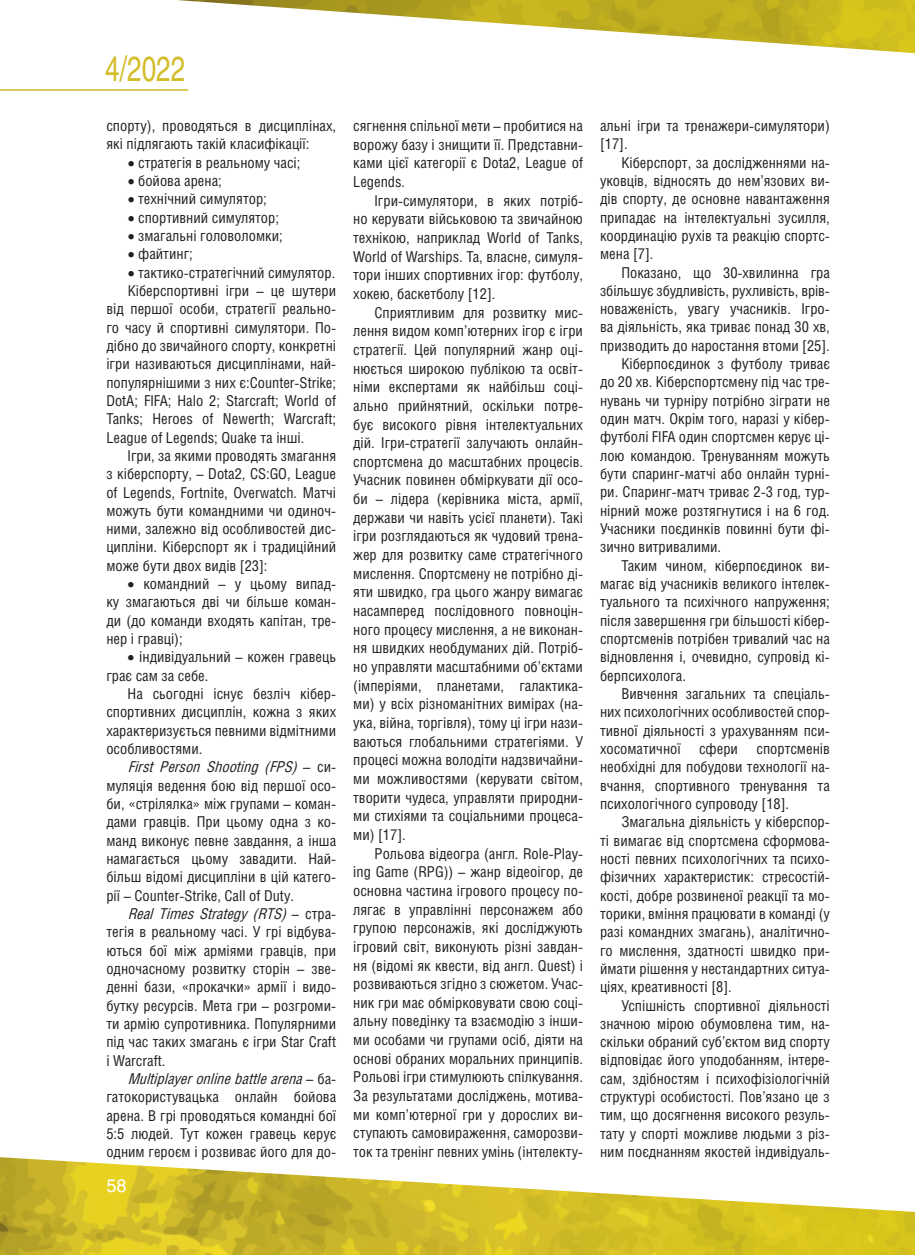
<style>
.page{position:relative;width:915px;height:1255px;background:#fff}
.page>*{position:absolute;margin:0;border:0;box-sizing:border-box;transform-origin:0 0}
.t1{font:34.5px "Helios C";color:#d3bc29;scale:.75 1}
.t2{font:18px "Helios C";color:#fff}
.t3{font:15px/18.6px "Helios Cond C";color:#231f20;text-align:justify}
.s1{font-style:italic}
</style>
<div class="page">
<img style="left:177px;top:0;width:737px;height:53px">
<img style="left:0;top:1157px;width:914px;height:97px">
<hr style="left:0;top:89px;width:188px;height:2px;background:#d3bc29">
<h1 class="t1" style="left:105px;top:48px;width:108px">4/2022</h1>
<p class="t3" style="left:106px;top:116px;width:231px">спорту), проводяться в дисциплінах, які підлягають такій класифікації:</p>
<p class="t3" style="left:128px;top:153px;width:174px">• стратегія в реальному часі;</p>
<p class="t3" style="left:128px;top:171px;width:96px">• бойова арена;</p>
<p class="t3" style="left:128px;top:189px;width:141px">• технічний симулятор;</p>
<p class="t3" style="left:128px;top:208px;width:153px">• спортивний симулятор;</p>
<p class="t3" style="left:128px;top:226px;width:157px">• змагальні головоломки;</p>
<p class="t3" style="left:128px;top:244px;width:67px">• файтинг;</p>
<p class="t3" style="left:128px;top:263px;width:209px">• тактико-стратегічний симулятор.</p>
<p class="t3" style="left:128px;top:281px;width:210px">Кіберспортивні ігри – це шутери</p>
<p class="t3" style="left:106px;top:299px;width:231px">від першої особи, стратегії реально-</p>
<p class="t3" style="left:106px;top:317px;width:231px">го часу й спортивні симулятори. По-</p>
<p class="t3" style="left:106px;top:336px;width:231px">дібно до звичайного спорту, конкретні</p>
<p class="t3" style="left:106px;top:354px;width:231px">ігри називаються дисциплінами, най-</p>
<p class="t3" style="left:106px;top:372px;width:231px">популярнішими з них є:Counter-Strike;</p>
<p class="t3" style="left:106px;top:391px;width:231px">DotA; FIFA; Halo 2; Starcraft; World of</p>
<p class="t3" style="left:106px;top:409px;width:231px">Tanks; Heroes of Newerth; Warcraft;</p>
<p class="t3" style="left:106px;top:427px;width:199px">League of Legends; Quake та інші.</p>
<p class="t3" style="left:128px;top:446px;width:210px">Ігри, за якими проводять змагання</p>
<p class="t3" style="left:106px;top:464px;width:231px">з кіберспорту, – Dota2, CS:GO, League</p>
<p class="t3" style="left:106px;top:482px;width:231px">of Legends, Fortnite, Overwatch. Матчі</p>
<p class="t3" style="left:106px;top:501px;width:231px">можуть бути командними чи одиноч-</p>
<p class="t3" style="left:106px;top:519px;width:231px">ними, залежно від особливостей дис-</p>
<p class="t3" style="left:106px;top:537px;width:231px">ципліни. Кіберспорт як і традиційний</p>
<p class="t3" style="left:106px;top:556px;width:163px">може бути двох видів [23]:</p>
<p class="t3" style="left:106px;top:574px;width:231px;text-indent:21px">• командний – у цьому випад&shy;ку змагаються дві чи більше коман&shy;ди (до команди входять капітан, тре&shy;нер і гравці);</p>
<p class="t3" style="left:106px;top:647px;width:231px;text-indent:21px">• індивідуальний – кожен гравець грає сам за себе.</p>
<p class="t3" style="left:106px;top:684px;width:231px;text-indent:21px">На сьогодні існує безліч кібер&shy;спортивних дисциплін, кожна з яких характеризується певними відмітними особливостями.</p>
<p class="t3" style="left:106px;top:757px;width:231px;text-indent:21px"><span class="s1">First Person Shooting (FPS)</span> – с и - муляція ведення бою від першої осо&shy;би, «стрілялка» між групами – коман&shy;дами гравців. При цьому одна з ко&shy;манд виконує певне завдання, а інша намагається цьому завадити. Най&shy;більш відомі дисципліни в цій катего&shy;рії – Counter-Strike, Call of Duty.</p>
<p class="t3" style="left:106px;top:904px;width:231px;text-indent:21px"><span class="s1">Real Times Strategy (RTS)</span> – с т р а - тегія в реальному часі. У грі відбува&shy;ються бої між арміями гравців, при одночасному розвитку сторін – зве&shy;денні бази, «прокачки» армії і видо&shy;бутку ресурсів. Мета гри – розгроми&shy;ти армію супротивника. Популярними під час таких змагань є ігри Star Craft і Warcraft.</p>
<p class="t3" style="left:106px;top:1069px;width:231px;text-indent:21px"><span class="s1">Multiplayeronlinebattlearena</span> – б а - гатокористувацька онлайн бойова арена. В грі проводяться командні бої 5:5 людей. Тут кожен гравець керує одним героєм і розвиває його для до-</p>
<p class="t2" style="left:106px;top:1175px;width:22px">58</p>
<p class="t3" style="left:353px;top:116px;width:231px">сягнення спільної мети – пробитися на ворожу базу і знищити її. Представни&shy;ками цієї категорії є Dota2, League of Legends.</p>
<p class="t3" style="left:353px;top:191px;width:231px;text-indent:21px">Ігри-симулятори, в яких потріб&shy;но керувати військовою та звичайною технікою, наприклад World of Tanks, World of Warships. Та, власне, симуля&shy;тори інших спортивних ігор: футболу, хокею, баскетболу [12].</p>
<p class="t3" style="left:353px;top:302px;width:231px;text-indent:21px">Сприятливим для розвитку мис&shy;лення видом комп’ютерних ігор є ігри стратегії. Цей популярний жанр оці&shy;нюється широкою публікою та освіт&shy;німи експертами як найбільш соці&shy;ально прийнятний, оскільки потре&shy;бує високого рівня інтелектуальних дій. Ігри-стратегії залучають онлайн&shy;спортсмена до масштабних процесів.<br>Учасник повинен обміркувати дії осо&shy;би – лідера (керівника міста, армії, держави чи навіть усієї планети). Такі ігри розглядаються як чудовий трена&shy;жер для розвитку саме стратегічного мислення. Спортсмену не потрібно ді&shy;яти швидко, гра цього жанру вимагає насамперед послідовного повноцін&shy;ного процесу мислення, а не виконан&shy;ня швидких необдуманих дій. Потріб&shy;но управляти масштабними об’єктами (імперіями, планетами, галактика&shy;ми) у всіх різноманітних вимірах (на&shy;ука, війна, торгівля), тому ці ігри нази&shy;ваються глобальними стратегіями. У процесі можна володіти надзвичайни&shy;ми можливостями (керувати світом, творити чудеса, управляти природни&shy;ми стихіями та соціальними процеса&shy;ми) [17].</p>
<p class="t3" style="left:353px;top:843px;width:231px;text-indent:21px">Рольова відеогра (англ. Role-Play&shy;ing Game (RPG)) – жанр відеоігор, де основна частина ігрового процесу по&shy;лягає в управлінні персонажем або групою персонажів, які досліджують ігровий світ, виконують різні завдан&shy;ня (відомі як квести, від англ. Quest) і розвиваються згідно з сюжетом. Учас&shy;ник гри має обмірковувати свою соці&shy;альну поведінку та взаємодію з інши&shy;ми особами чи групами осіб, діяти на основі обраних моральних принципів.<br>Рольові ігри стимулюють спілкування.<br>За результатами досліджень, мотива&shy;ми комп’ютерної гри у дорослих ви&shy;ступають самовираження, саморозви&shy;ток та тренінг певних умінь (інтелекту-</p>
<p class="t3" style="left:600px;top:116px;width:231px">альні ігри та тренажери-симулятори) [17].</p>
<p class="t3" style="left:600px;top:153px;width:231px;text-indent:21px">Кіберспорт, за дослідженнями на&shy;уковців, відносять до нем’язових ви&shy;дів спорту, де основне навантаження припадає на інтелектуальні зусилля, координацію рухів та реакцію спортс&shy;мена [7].</p>
<p class="t3" style="left:621px;top:262px;width:210px">Показано, що 30-хвилинна гра</p>
<p class="t3" style="left:600px;top:281px;width:231px">збільшує збудливість, рухливість, врів-</p>
<p class="t3" style="left:600px;top:299px;width:231px">новаженість, увагу учасників. Ігро-</p>
<p class="t3" style="left:600px;top:317px;width:231px">ва діяльність, яка триває понад 30 хв,</p>
<p class="t3" style="left:600px;top:336px;width:231px">призводить до наростання втоми [25].</p>
<p class="t3" style="left:621px;top:354px;width:210px">Кіберпоєдинок з футболу триває</p>
<p class="t3" style="left:600px;top:372px;width:231px">до 20 хв. Кіберспортсмену під час тре-</p>
<p class="t3" style="left:600px;top:391px;width:231px">нувань чи турніру потрібно зіграти не</p>
<p class="t3" style="left:600px;top:409px;width:231px">один матч. Окрім того, наразі у кібер-</p>
<p class="t3" style="left:600px;top:427px;width:231px">футболі FIFA один спортсмен керує ці-</p>
<p class="t3" style="left:600px;top:446px;width:231px">лою командою. Тренуванням можуть</p>
<p class="t3" style="left:600px;top:464px;width:231px">бути спаринг-матчі або онлайн турні-</p>
<p class="t3" style="left:600px;top:482px;width:231px">ри. Спаринг-матч триває 2-3 год, тур-</p>
<p class="t3" style="left:600px;top:501px;width:231px">нірний може розтягнутися і на 6 год.</p>
<p class="t3" style="left:600px;top:519px;width:231px">Учасники поєдинків повинні бути фі-</p>
<p class="t3" style="left:600px;top:537px;width:123px">зично витривалими.</p>
<p class="t3" style="left:621px;top:555px;width:210px">Таким чином, кіберпоєдинок ви-</p>
<p class="t3" style="left:600px;top:574px;width:231px">магає від учасників великого інтелек-</p>
<p class="t3" style="left:600px;top:592px;width:231px">туального та психічного напруження;</p>
<p class="t3" style="left:600px;top:610px;width:231px">після завершення гри більшості кібер-</p>
<p class="t3" style="left:600px;top:629px;width:231px">спортсменів потрібен тривалий час на</p>
<p class="t3" style="left:600px;top:647px;width:231px">відновлення і, очевидно, супровід кі-</p>
<p class="t3" style="left:600px;top:665px;width:87px">берпсихолога.</p>
<p class="t3" style="left:621px;top:684px;width:210px">Вивчення загальних та спеціаль-</p>
<p class="t3" style="left:600px;top:702px;width:231px">них психологічних особливостей спор-</p>
<p class="t3" style="left:600px;top:720px;width:231px">тивної діяльності з урахуванням пси-</p>
<p class="t3" style="left:600px;top:739px;width:231px">хосоматичної сфери спортсменів</p>
<p class="t3" style="left:600px;top:757px;width:231px">необхідні для побудови технології на-</p>
<p class="t3" style="left:600px;top:775px;width:231px">вчання, спортивного тренування та</p>
<p class="t3" style="left:600px;top:794px;width:190px">психологічного супроводу [18].</p>
<p class="t3" style="left:621px;top:812px;width:210px">Змагальна діяльність у кіберспор-</p>
<p class="t3" style="left:600px;top:830px;width:231px">ті вимагає від спортсмена сформова-</p>
<p class="t3" style="left:600px;top:849px;width:231px">ності певних психологічних та психо-</p>
<p class="t3" style="left:600px;top:867px;width:231px">фізичних характеристик: стресостій-</p>
<p class="t3" style="left:600px;top:885px;width:231px">кості, добре розвиненої реакції та мо-</p>
<p class="t3" style="left:600px;top:903px;width:231px">торики, вміння працювати в команді (у</p>
<p class="t3" style="left:600px;top:922px;width:231px">разі командних змагань), аналітично-</p>
<p class="t3" style="left:600px;top:940px;width:231px">го мислення, здатності швидко при-</p>
<p class="t3" style="left:600px;top:958px;width:231px">ймати рішення у нестандартних ситуа-</p>
<p class="t3" style="left:600px;top:977px;width:133px">ціях, креативності [8].</p>
<p class="t3" style="left:621px;top:995px;width:210px">Успішність спортивної діяльності</p>
<p class="t3" style="left:600px;top:1013px;width:231px">значною мірою обумовлена тим, на-</p>
<p class="t3" style="left:600px;top:1032px;width:231px">скільки обраний суб’єктом вид спорту</p>
<p class="t3" style="left:600px;top:1050px;width:231px">відповідає його уподобанням, інтере-</p>
<p class="t3" style="left:600px;top:1068px;width:231px">сам, здібностям і психофізіологічній</p>
<p class="t3" style="left:600px;top:1087px;width:231px">структурі особистості. Пов’язано це з</p>
<p class="t3" style="left:600px;top:1105px;width:231px">тим, що досягнення високого резуль-</p>
<p class="t3" style="left:600px;top:1123px;width:231px">тату у спорті можливе людьми з різ-</p>
<p class="t3" style="left:600px;top:1142px;width:231px">ним поєднанням якостей індивідуаль-</p>
</div>
